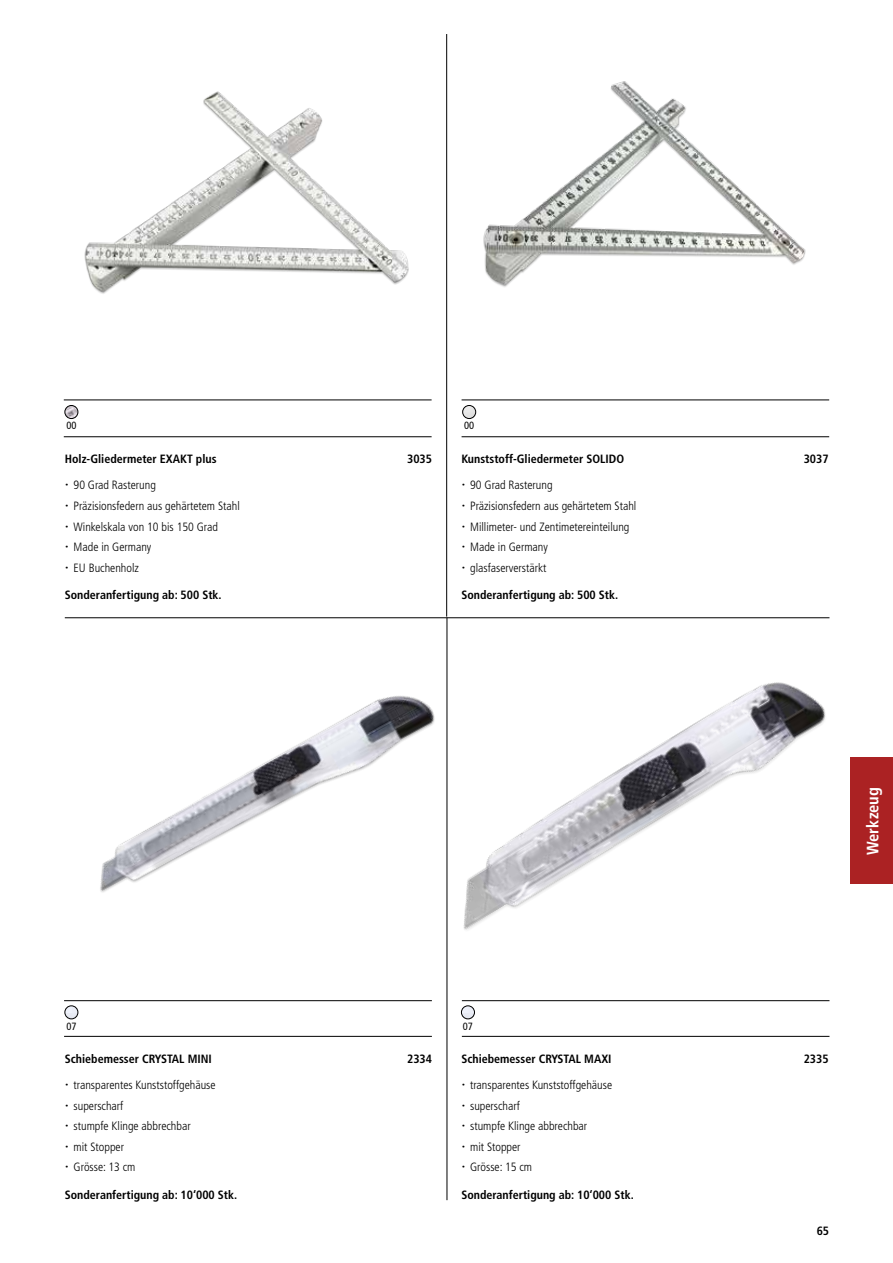
<style>
.page{position:relative;width:893px;height:1263px;background:#fff}
.page>*{position:absolute;margin:0;border:0;box-sizing:border-box;transform-origin:0 0}
.t1{font:700 condensed 16.5px "Frutiger LT Std";color:#fff}
.t2{font:300 condensed 12px/20.5px "Frutiger LT Std";color:#000}
.t3{font:700 condensed 12px "Frutiger LT Std";color:#000}
.t4{font:condensed 10.5px "Frutiger LT Std";color:#000}
.s1{font-family:"Proxima Nova";font-weight:400;font-stretch:normal;font-size:18px}
</style>
<div class="page">
<hr style="left:65px;top:617px;width:764px;height:1px;background:#000">
<hr style="left:64px;top:1000px;width:368px;height:1px;background:#000">
<hr style="left:64px;top:1036px;width:368px;height:1px;background:#000">
<hr style="left:462px;top:1000px;width:367px;height:1px;background:#000">
<hr style="left:462px;top:1036px;width:367px;height:1px;background:#000">
<hr style="left:447px;top:618px;width:1px;height:582px;background:#000">
<hr style="left:64px;top:436px;width:368px;height:1px;background:#000">
<hr style="left:462px;top:436px;width:367px;height:1px;background:#000">
<hr style="left:64px;top:400px;width:368px;height:1px;background:#000">
<hr style="left:462px;top:400px;width:367px;height:1px;background:#000">
<hr style="left:446px;top:34px;width:1px;height:583px;background:#000">
<div style="left:850px;top:758px;width:43px;height:126px;background:#ab2223"></div>
<img style="left:84px;top:91px;width:325px;height:203px">
<img style="left:483px;top:81px;width:323px;height:206px">
<img style="left:100px;top:696px;width:326px;height:196px">
<img style="left:426px;top:655px;width:400px;height:297px">
<svg style="left:65px;top:405px;width:13px;height:13px"></svg>
<div style="left:65px;top:405px;width:13px;height:14px;border:1px solid #000;border-radius:50%"></div>
<svg style="left:65px;top:1006px;width:13px;height:13px"></svg>
<div style="left:65px;top:1006px;width:13px;height:13px;border:1px solid #000;border-radius:50%"></div>
<svg style="left:461px;top:1006px;width:13px;height:13px"></svg>
<div style="left:461px;top:1006px;width:14px;height:13px;border:1px solid #000;border-radius:50%"></div>
<svg style="left:463px;top:405px;width:13px;height:13px"></svg>
<div style="left:463px;top:405px;width:13px;height:14px;border:1px solid #000;border-radius:50%"></div>
<p class="t4" style="left:66px;top:420px;width:12px">00</p>
<p class="t4" style="left:464px;top:420px;width:12px">00</p>
<p class="t3" style="left:65px;top:452px;width:153px">Holz-Gliedermeter EXAKT plus</p>
<p class="t3" style="left:407px;top:452px;width:26px">3035</p>
<p class="t2" style="left:65px;top:475px;width:177px"><span class="s1">·</span> 90 Grad Rasterung<br><span class="s1">·</span> Präzisionsfedern aus gehärtetem Stahl <span class="s1">·</span> Winkelskala von 10 bis 150 Grad<br><span class="s1">·</span> Made in Germany<br><span class="s1">·</span> EU Buchenholz</p>
<p class="t3" style="left:65px;top:588px;width:158px">Sonderanfertigung ab: 500 Stk.</p>
<p class="t3" style="left:461px;top:452px;width:164px">Kunststoff-Gliedermeter SOLIDO</p>
<p class="t3" style="left:804px;top:452px;width:26px">3037</p>
<p class="t2" style="left:461px;top:475px;width:177px"><span class="s1">·</span> 90 Grad Rasterung<br><span class="s1">·</span> Präzisionsfedern aus gehärtetem Stahl <span class="s1">·</span> Millimeter- und Zentimetereinteilung <span class="s1">·</span> Made in Germany<br><span class="s1">·</span> glasfaserverstärkt</p>
<p class="t3" style="left:461px;top:588px;width:158px">Sonderanfertigung ab: 500 Stk.</p>
<h1 class="t1" style="left:863px;top:855px;width:69px;rotate:-90deg">Werkzeug</h1>
<p class="t4" style="left:66px;top:1020px;width:12px">07</p>
<p class="t4" style="left:463px;top:1020px;width:12px">07</p>
<p class="t3" style="left:65px;top:1051px;width:149px">Schiebemesser CRYSTAL MINI</p>
<p class="t3" style="left:407px;top:1051px;width:26px">2334</p>
<p class="t2" style="left:65px;top:1075px;width:152px"><span class="s1">·</span> transparentes Kunststoffgehäuse <span class="s1">·</span> superscharf<br><span class="s1">·</span> stumpfe Klinge abbrechbar<br><span class="s1">·</span> mit Stopper<br><span class="s1">·</span> Grösse: 13 cm</p>
<p class="t3" style="left:65px;top:1188px;width:174px">Sonderanfertigung ab: 10‘000 Stk.</p>
<p class="t3" style="left:461px;top:1051px;width:152px">Schiebemesser CRYSTAL MAXI</p>
<p class="t3" style="left:804px;top:1051px;width:26px">2335</p>
<p class="t2" style="left:461px;top:1075px;width:152px"><span class="s1">·</span> transparentes Kunststoffgehäuse <span class="s1">·</span> superscharf<br><span class="s1">·</span> stumpfe Klinge abbrechbar<br><span class="s1">·</span> mit Stopper<br><span class="s1">·</span> Grösse: 15 cm</p>
<p class="t3" style="left:461px;top:1188px;width:174px">Sonderanfertigung ab: 10‘000 Stk.</p>
<p class="t3" style="left:817px;top:1224px;width:14px">65</p>
</div>
